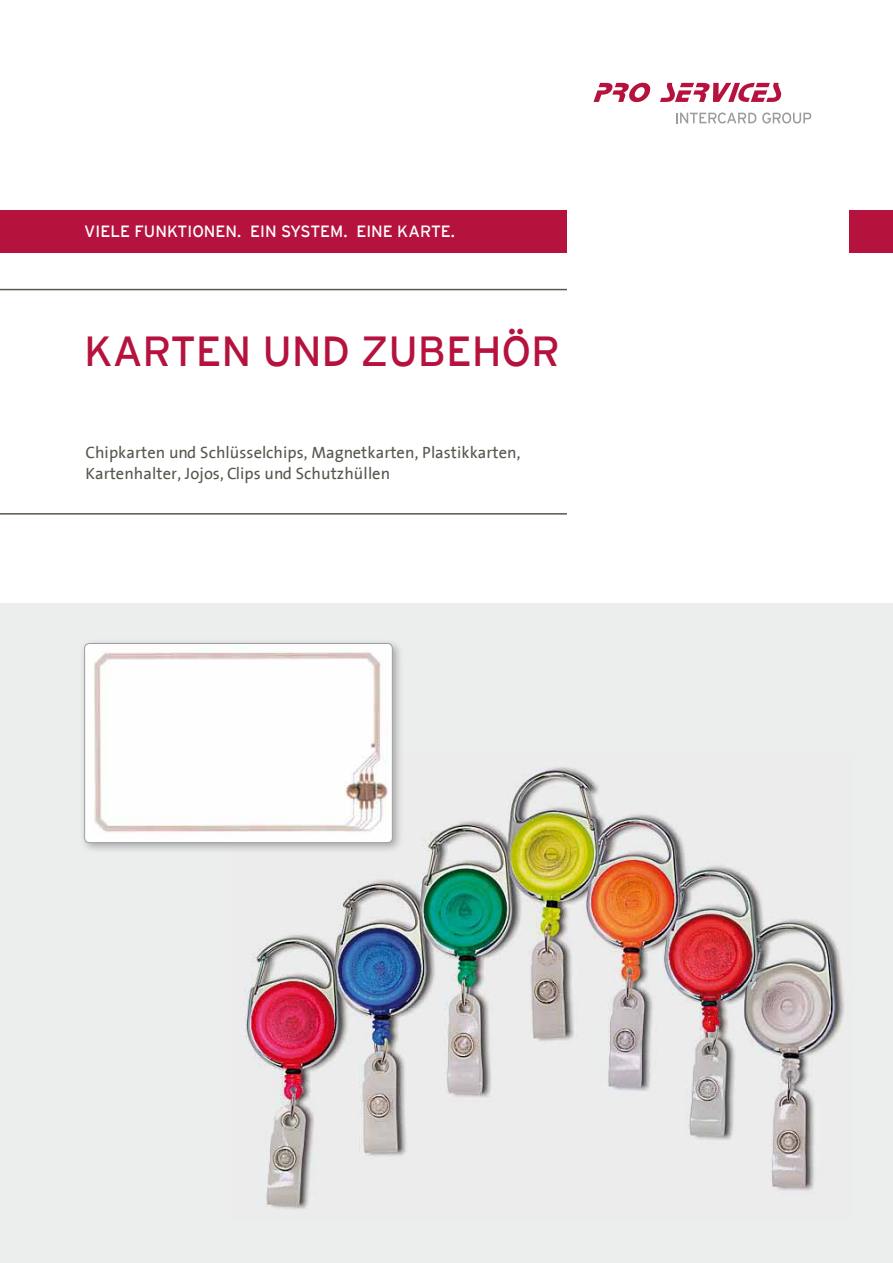
<style>
.page{position:relative;width:893px;height:1263px;background:#fff}
.page>*{position:absolute;margin:0;border:0;box-sizing:border-box;transform-origin:0 0}
.t1{font:42px "Interstate";letter-spacing:-.005em;color:#b5123e}
.t2{font:16.5px/21px "The Sans";letter-spacing:.005em;color:#58574e}
.t3{font:16.35px "Interstate";color:#fff}
</style>
<div class="page">
<hr style="left:0;top:289px;width:567px;height:1px;background:#58574e">
<hr style="left:0;top:513px;width:567px;height:2px;background:#58574e">
<div style="left:0;top:604px;width:893px;height:659px;background:#eceded"></div>
<img style="left:244px;top:767px;width:600px;height:442px">
<div style="left:79px;top:638px;width:325px;height:216px;background:#000;opacity:.3"></div>
<img style="left:85px;top:643px;width:307px;height:200px">
<div style="left:84px;top:643px;width:309px;height:200px;border:1px solid #9c9e9f;border-radius:5px"></div>
<div style="left:0;top:210px;width:567px;height:43px;background:#b5123e"></div>
<div style="left:850px;top:210px;width:43px;height:43px;background:#b5123e"></div>
<svg style="left:593px;top:82px;width:58px;height:21px"></svg>
<svg style="left:660px;top:83px;width:122px;height:19px"></svg>
<svg style="left:676px;top:112px;width:80px;height:12px"></svg>
<svg style="left:762px;top:112px;width:49px;height:12px"></svg>
<p class="t3" style="left:84px;top:223px;width:72px">VIELE FUNKT</p>
<p class="t3" style="left:188px;top:223px;width:28px">IONEN</p>
<p class="t3" style="left:237px;top:223px;width:172px">. EIN SYSTEM. EINE KARTE</p>
<p class="t3" style="left:451px;top:223px;width:6px">.</p>
<h1 class="t1" style="left:84px;top:327px;width:477px">KARTEN UND ZUBEHÖR</h1>
<p class="t2" style="left:85px;top:443px;width:437px">Chipkarten und Schlüsselchips, Magnetkarten, Plastikkarten,<br>Kartenhalter, Jojos, Clips und Schutzhüllen</p>
</div>
